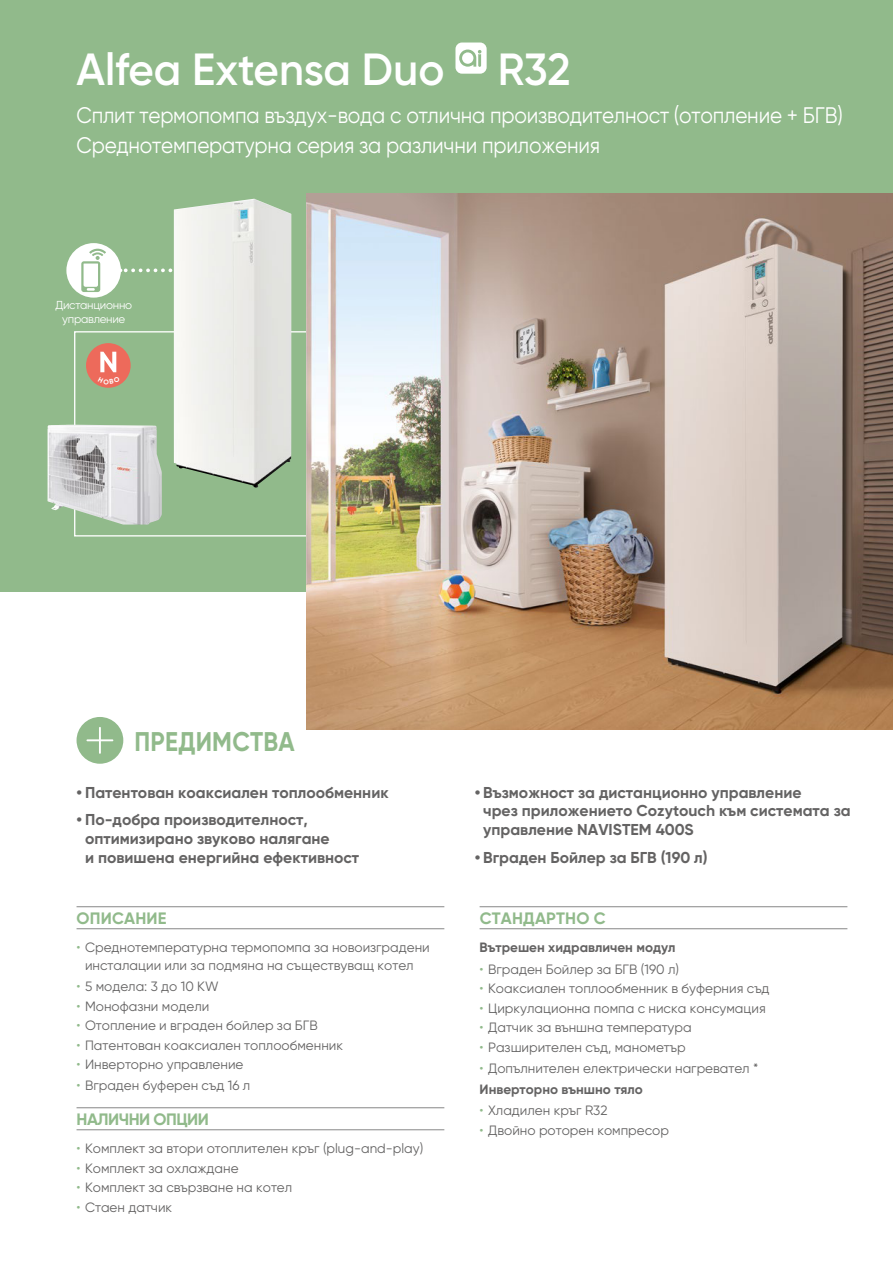
<style>
.page{position:relative;width:893px;height:1263px;background:#fff}
.page>*{position:absolute;margin:0;border:0;box-sizing:border-box;transform-origin:0 0}
.t1{font:600 45px "Gilroy";color:#fff}
.t2{font:700 27px "Gilroy";letter-spacing:.01em;color:#91ba8b;scale:.9 1}
.t3{font:22.5px/30px "Gilroy";letter-spacing:-.01em;color:#fff;scale:.92 1}
.t4{font:700 16.5px "Gilroy";letter-spacing:.01em;color:#91ba8b}
.t5{font:700 16.5px "Gilroy";letter-spacing:-.03em;color:#91ba8b}
.t6{font:700 15.75px/18.9px "Gilroy";color:#646363}
.t7{font:13.5px/18px "Gilroy";color:#646363;text-align:center}
.t8{font:700 13.5px "Gilroy";color:#646363}
.t9{font:11.55px/13.8px "Gilroy";letter-spacing:-.025em;color:#fff;text-align:center}
.s1{color:#91ba8b}
</style>
<div class="page">
<div style="left:0;top:0;width:893px;height:194px;background:#91ba8b"></div>
<div style="left:0;top:0;width:434px;height:592px;background:#91ba8b"></div>
<svg style="left:66px;top:243px;width:108px;height:55px"></svg>
<img style="left:306px;top:193px;width:587px;height:537px">
<img style="left:48px;top:425px;width:114px;height:100px">
<svg style="left:455px;top:43px;width:32px;height:31px"></svg>
<hr style="left:77px;top:906px;width:367px;height:1px;background:#878787">
<hr style="left:77px;top:928px;width:367px;height:1px;background:#878787">
<hr style="left:77px;top:1107px;width:367px;height:1px;background:#878787">
<hr style="left:77px;top:1129px;width:367px;height:1px;background:#878787">
<div style="left:77px;top:717px;width:46px;height:47px;background:#91ba8b;border-radius:50%"></div>
<svg style="left:86px;top:727px;width:27px;height:27px"></svg>
<img style="left:174px;top:199px;width:117px;height:288px">
<hr style="left:480px;top:906px;width:367px;height:1px;background:#878787">
<hr style="left:480px;top:928px;width:367px;height:1px;background:#878787">
<svg style="left:86px;top:343px;width:45px;height:45px"></svg>
<h1 class="t1" style="left:77px;top:41px;width:495px">Alfea Extensa Duo R32</h1>
<h3 class="t3" style="left:77px;top:100px;width:834px">Сплит термопомпа въздух-вода с отлична производителност (отопление + БГВ)<br>Среднотемпературна серия за различни приложения</h3>
<p class="t9" style="left:55px;top:298px;width:78px">Дистанционно управление</p>
<h2 class="t2" style="left:135px;top:724px;width:180px">ПРЕДИМСТВА</h2>
<p class="t6" style="left:77px;top:782px;width:314px">• Патентован коаксиален топлообменник</p>
<p class="t6" style="left:85px;top:810px;width:276px;text-indent:-9px">• По-добра производителност, оптимизирано звуково налягане<br>и повишена енергийна ефективност</p>
<p class="t4" style="left:77px;top:908px;width:91px">ОПИСАНИЕ</p>
<p class="t7" style="left:77px;top:938px;width:355px"><span class="s1">•</span> Среднотемпературна термопомпа за новоизградени инсталации или за подмяна на съществуващ котел</p>
<p class="t7" style="left:77px;top:977px;width:144px"><span class="s1">•</span> 5 модела: 3 до 10 KW</p>
<p class="t7" style="left:77px;top:997px;width:134px"><span class="s1">•</span> Монофазни модели</p>
<p class="t7" style="left:77px;top:1016px;width:243px"><span class="s1">•</span> Отопление и вграден бойлер за БГВ</p>
<p class="t7" style="left:77px;top:1036px;width:268px"><span class="s1">•</span> Патентован коаксиален топлообменник</p>
<p class="t7" style="left:77px;top:1055px;width:168px"><span class="s1">•</span> Инверторно управление</p>
<p class="t7" style="left:77px;top:1076px;width:175px"><span class="s1">•</span> Вграден буферен съд 16 л</p>
<p class="t5" style="left:77px;top:1109px;width:134px">НАЛИЧНИ ОПЦИИ</p>
<p class="t7" style="left:77px;top:1139px;width:348px"><span class="s1">•</span> Комплект за втори отоплителен кръг (plug-and-play)</p>
<p class="t7" style="left:77px;top:1159px;width:164px"><span class="s1">•</span> Комплект за охлаждане</p>
<p class="t7" style="left:77px;top:1178px;width:217px"><span class="s1">•</span> Комплект за свързване на котел</p>
<p class="t7" style="left:77px;top:1198px;width:97px"><span class="s1">•</span> Стаен датчик</p>
<p class="t6" style="left:483px;top:782px;width:369px;text-indent:-9px">• Възможност за дистанционно управление<br>чрез приложението Cozytouch към системата за управление NAVISTEM 400S</p>
<p class="t6" style="left:475px;top:848px;width:234px">• Вграден Бойлер за БГВ (190 л)</p>
<p class="t4" style="left:480px;top:908px;width:128px">СТАНДАРТНО С</p>
<p class="t8" style="left:480px;top:939px;width:197px">Вътрешен хидравличен модул</p>
<p class="t7" style="left:480px;top:960px;width:201px"><span class="s1">•</span> Вграден Бойлер за БГВ (190 л)</p>
<p class="t7" style="left:480px;top:979px;width:291px"><span class="s1">•</span> Коаксиален топлообменник в буферния съд</p>
<p class="t7" style="left:480px;top:999px;width:288px"><span class="s1">•</span> Циркулационна помпа с ниска консумация</p>
<p class="t7" style="left:480px;top:1018px;width:214px"><span class="s1">•</span> Датчик за външна температура</p>
<p class="t7" style="left:480px;top:1038px;width:208px"><span class="s1">•</span> Разширителен съд, манометър</p>
<p class="t7" style="left:480px;top:1059px;width:280px"><span class="s1">•</span> Допълнителен електрически нагревател *</p>
<p class="t8" style="left:480px;top:1080px;width:165px">Инверторно външно тяло</p>
<p class="t7" style="left:480px;top:1101px;width:129px"><span class="s1">•</span> Хладилен кръг R32</p>
<p class="t7" style="left:480px;top:1121px;width:191px"><span class="s1">•</span> Двойно роторен компресор</p>
</div>
